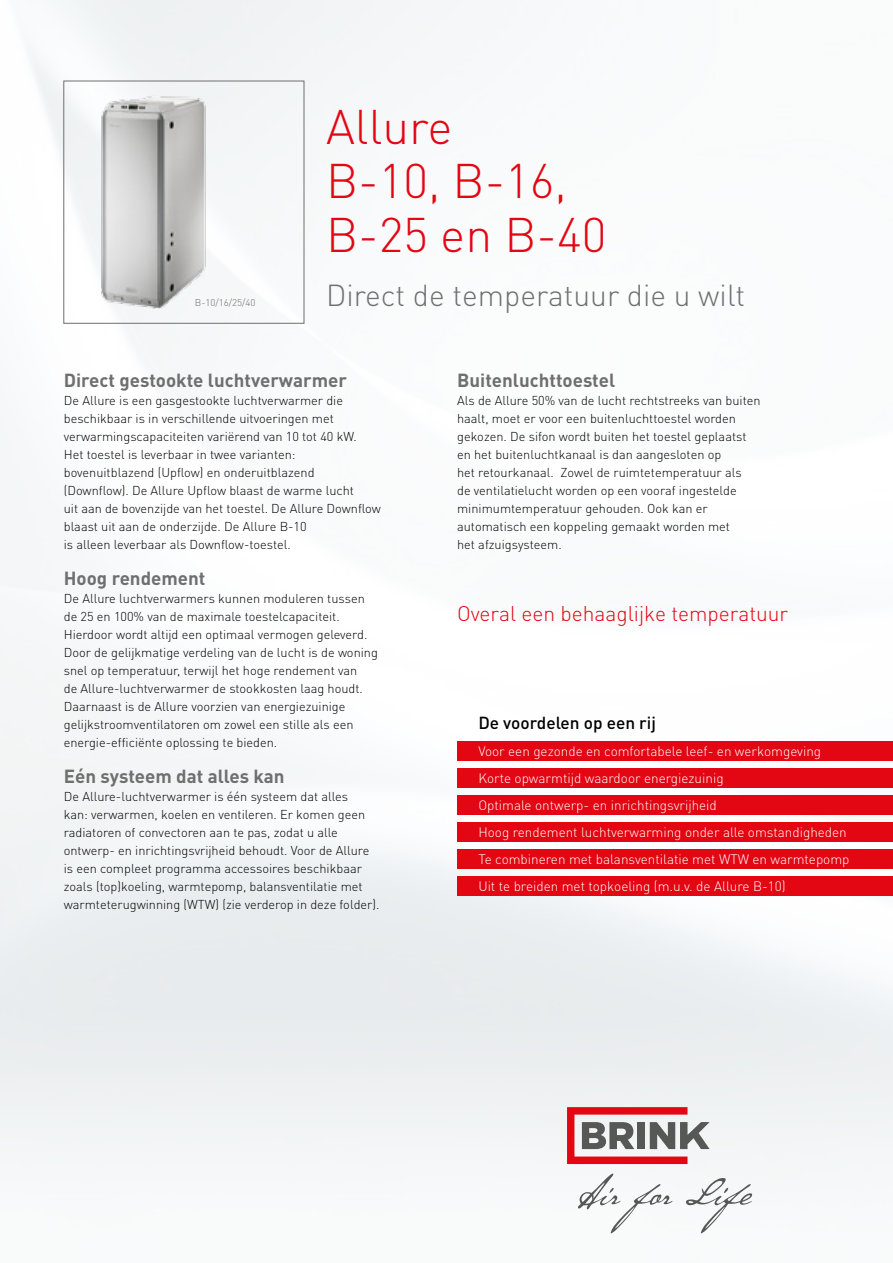
<style>
.page{position:relative;width:893px;height:1263px;background:#fff}
.page>*{position:absolute;margin:0;border:0;box-sizing:border-box;transform-origin:0 0}
.t1{font:300 48px/54px "DIN Pro";color:#e30613}
.t2{font:300 30px "DIN Pro";color:#706f6f}
.t3{font:300 21px "DIN Pro";color:#e30613}
.t4{font:700 18.75px "DIN Pro";color:#706f6f}
.t5{font:500 17.25px "DIN Pro";color:#000}
.t6{font:300 13.5px/27px "DIN Pro";color:#fff}
.t7{font:300 12.75px/18px "DIN Pro";color:#000}
.t8{font:300 9.75px "DIN Pro";color:#706f6f}
</style>
<div class="page">
<img style="left:0;top:0;width:893px;height:1234px">
<svg style="left:567px;top:1107px;width:143px;height:57px"></svg>
<svg style="left:578px;top:1172px;width:95px;height:61px"></svg>
<svg style="left:686px;top:1178px;width:66px;height:55px"></svg>
<div style="left:457px;top:742px;width:436px;height:19px;background:#e30613"></div>
<div style="left:457px;top:768px;width:436px;height:19px;background:#e30613"></div>
<div style="left:457px;top:795px;width:436px;height:19px;background:#e30613"></div>
<div style="left:457px;top:822px;width:436px;height:19px;background:#e30613"></div>
<div style="left:457px;top:849px;width:436px;height:19px;background:#e30613"></div>
<div style="left:457px;top:876px;width:436px;height:19px;background:#e30613"></div>
<div style="left:63px;top:81px;width:241px;height:243px;border:1px solid #706f6f"></div>
<img style="left:98px;top:94px;width:111px;height:215px">
<p class="t8" style="left:195px;top:296px;width:62px">B-10/16/25/40</p>
<h1 class="t1" style="left:326px;top:98px;width:282px">Allure<br>B-10, B-16,<br>B-25 en B-40</h1>
<h2 class="t2" style="left:326px;top:275px;width:421px">Direct de temperatuur die u wilt</h2>
<h3 class="t4" style="left:64px;top:367px;width:285px">Direct gestookte luchtverwarmer</h3>
<p class="t7" style="left:64px;top:391px;width:319px">De Allure is een gasgestookte luchtverwarmer die beschikbaar is in verschillende uitvoeringen met verwarmingscapaciteiten variërend van 10 tot 40 kW.<br>Het toestel is leverbaar in twee varianten: bovenuitblazend (Upflow) en onderuitblazend (Downflow). De Allure Upflow blaast de warme lucht<br>uit aan de bovenzijde van het toestel. De Allure Downflow blaast uit aan de onderzijde. De Allure B-10<br>is alleen leverbaar als Downflow-toestel.</p>
<h3 class="t4" style="left:64px;top:565px;width:143px">Hoog rendement</h3>
<p class="t7" style="left:64px;top:589px;width:316px">De Allure luchtverwarmers kunnen moduleren tussen de 25 en 100% van de maximale toestelcapaciteit.<br>Hierdoor wordt altijd een optimaal vermogen geleverd.<br>Door de gelijkmatige verdeling van de lucht is de woning snel op temperatuur, terwijl het hoge rendement van<br>de Allure-luchtverwarmer de stookkosten laag houdt.<br>Daarnaast is de Allure voorzien van energiezuinige gelijkstroomventilatoren om zowel een stille als een energie-efficiënte oplossing te bieden.</p>
<h3 class="t4" style="left:64px;top:763px;width:222px">Eén systeem dat alles kan</h3>
<p class="t7" style="left:64px;top:787px;width:317px">De Allure-luchtverwarmer is één systeem dat alles<br>kan: verwarmen, koelen en ventileren. Er komen geen radiatoren of convectoren aan te pas, zodat u alle ontwerp- en inrichtingsvrijheid behoudt. Voor de Allure is een compleet programma accessoires beschikbaar zoals (top)koeling, warmtepomp, balansventilatie met warmteterugwinning (WTW) (zie verderop in deze folder).</p>
<h3 class="t4" style="left:457px;top:367px;width:160px">Buitenluchttoestel</h3>
<p class="t7" style="left:457px;top:391px;width:305px">Als de Allure 50% van de lucht rechtstreeks van buiten haalt, moet er voor een buitenluchttoestel worden gekozen. De sifon wordt buiten het toestel geplaatst en het buitenluchtkanaal is dan aangesloten op<br>het retourkanaal. Zowel de ruimtetemperatuur als<br>de ventilatielucht worden op een vooraf ingestelde minimumtemperatuur gehouden. Ook kan er automatisch een koppeling gemaakt worden met<br>het afzuigsysteem.</p>
<h3 class="t3" style="left:457px;top:599px;width:333px">Overal een behaaglijke temperatuur</h3>
<h3 class="t5" style="left:478px;top:711px;width:179px">De voordelen op een rij</h3>
<p class="t6" style="left:478px;top:737px;width:373px">Voor een gezonde en comfortabele leef- en werkomgeving Korte opwarmtijd waardoor energiezuinig<br>Optimale ontwerp- en inrichtingsvrijheid<br>Hoog rendement luchtverwarming onder alle omstandigheden Te combineren met balansventilatie met WTW en warmtepomp Uit te breiden met topkoeling (m.u.v. de Allure B-10)</p>
</div>
